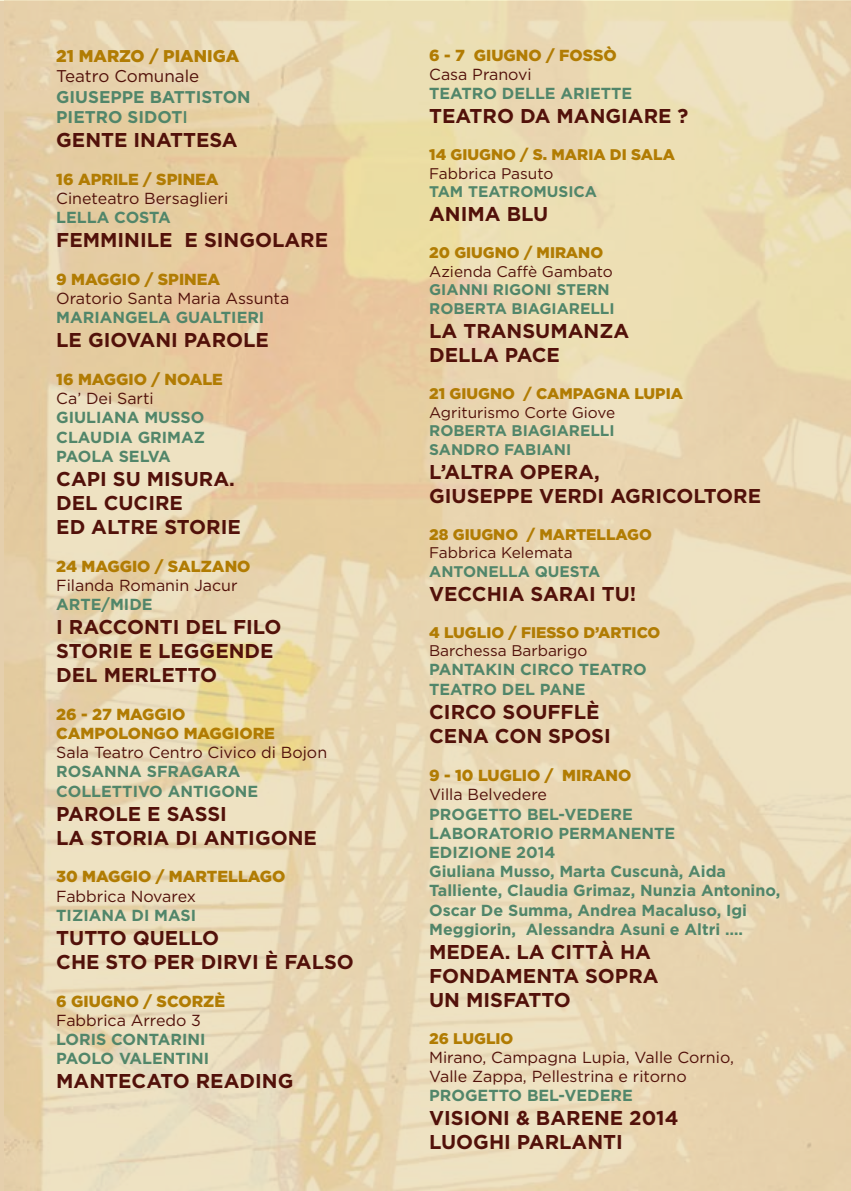
<style>
.page{position:relative;width:851px;height:1191px;background:#fff}
.page>*{position:absolute;margin:0;border:0;box-sizing:border-box;transform-origin:0 0}
.t1{font:700 20px/24px "Gotham HTF";color:#52110a}
.t2{font:700 17px/20.4px "Gotham HTF";color:#51866a}
.t3{font:900 17px "Gotham HTF";color:#b17c03}
.t4{font:17px "Gotham HTF";color:#52110a}
.t5{font:700 16px/19.2px "Gotham HTF";color:#51866a}
.t6{font:16px/19.2px "Gotham HTF";color:#52110a}
.t7{font:900 16px/19.2px "Gotham HTF";color:#b17c03}
.t8{font:900 15.4px "Gotham HTF";color:#b17c03}
.t9{font:700 15.4px/18.6px "Gotham HTF";color:#51866a}
.t10{font:15.4px "Gotham HTF";color:#52110a}
.s1{font-weight:500}
</style>
<div class="page">
<p class="t3" style="left:56px;top:46px;width:184px">21 MARZO / PIANIGA</p>
<p class="t4" style="left:56px;top:67px;width:144px">Teatro Comunale</p>
<p class="t2" style="left:56px;top:86px;width:196px">GIUSEPPE BATTISTON<br>PIETRO SIDOT<span class="s1">I</span></p>
<p class="t1" style="left:56px;top:127px;width:183px">GENTE INATTESA</p>
<p class="t7" style="left:56px;top:169px;width:164px">16 APRILE / SPINEA</p>
<p class="t6" style="left:56px;top:188px;width:173px">Cineteatro Bersaglieri</p>
<p class="t5" style="left:56px;top:207px;width:116px">LELLA COSTA</p>
<p class="t1" style="left:56px;top:227px;width:273px">FEMMINILE E SINGOLARE</p>
<p class="t7" style="left:56px;top:269px;width:165px">9 MAGGIO / SPINEA</p>
<p class="t6" style="left:56px;top:288px;width:234px">Oratorio Santa Maria Assunta</p>
<p class="t5" style="left:56px;top:308px;width:209px">MARIANGELA GUALTIERI</p>
<p class="t1" style="left:56px;top:328px;width:214px">LE GIOVANI PAROLE</p>
<p class="t7" style="left:56px;top:369px;width:168px">16 MAGGIO / NOALE</p>
<p class="t6" style="left:56px;top:389px;width:99px">Ca’ Dei Sarti</p>
<p class="t5" style="left:56px;top:408px;width:150px;text-align:justify">GIULIANA MUSSO CLAUDIA GRIMAZ PAOLA SELVA</p>
<p class="t1" style="left:56px;top:466px;width:186px">CAPI SU MISURA.<br>DEL CUCIRE<br>ED ALTRE STORIE</p>
<p class="t7" style="left:56px;top:556px;width:196px">24 MAGGIO / SALZANO</p>
<p class="t6" style="left:56px;top:575px;width:183px">Filanda Romanin Jacur</p>
<p class="t5" style="left:56px;top:594px;width:98px">ARTE/MIDE</p>
<p class="t1" style="left:56px;top:614px;width:227px">I RACCONTI DEL FILO<br>STORIE E LEGGENDE<br>DEL MERLETTO</p>
<p class="t7" style="left:56px;top:704px;width:220px">26 - 27 MAGGIO<br>CAMPOLONGO MAGGIORE</p>
<p class="t6" style="left:56px;top:742px;width:272px">Sala Teatro Centro Civico di Bojon</p>
<p class="t5" style="left:56px;top:761px;width:203px">ROSANNA SFRAGARA<br>COLLETTIVO ANTIGONE</p>
<p class="t1" style="left:56px;top:801px;width:262px">PAROLE E SASSI<br>LA STORIA DI ANTIGONE</p>
<p class="t7" style="left:56px;top:866px;width:231px">30 MAGGIO / MARTELLAGO</p>
<p class="t6" style="left:56px;top:886px;width:141px">Fabbrica Novarex</p>
<p class="t5" style="left:56px;top:905px;width:141px">TIZIANA DI MASI</p>
<p class="t1" style="left:56px;top:925px;width:299px">TUTTO QUELLO<br>CHE STO PER DIRVI È FALSO</p>
<p class="t7" style="left:56px;top:991px;width:170px">6 GIUGNO / SCORZÈ</p>
<p class="t6" style="left:56px;top:1010px;width:146px">Fabbrica Arredo 3</p>
<p class="t5" style="left:56px;top:1029px;width:154px">LORIS CONTARINI<br>PAOLO VALENTINI</p>
<p class="t1" style="left:56px;top:1068px;width:238px">MANTECATO READING</p>
<p class="t7" style="left:429px;top:45px;width:189px">6 - 7 GIUGNO / FOSSÒ</p>
<p class="t6" style="left:429px;top:65px;width:104px">Casa Pranovi</p>
<p class="t5" style="left:429px;top:84px;width:204px">TEATRO DELLE ARIETTE</p>
<p class="t1" style="left:429px;top:104px;width:261px">TEATRO DA MANGIARE ?</p>
<p class="t8" style="left:429px;top:146px;width:247px">14 GIUGNO / S. MARIA DI SALA</p>
<p class="t10" style="left:429px;top:165px;width:126px">Fabbrica Pasuto</p>
<p class="t9" style="left:429px;top:182px;width:169px">TAM TEATROMUSICA</p>
<p class="t1" style="left:429px;top:202px;width:121px">ANIMA BLU</p>
<p class="t8" style="left:429px;top:244px;width:175px">20 GIUGNO / MIRANO</p>
<p class="t10" style="left:429px;top:263px;width:185px">Azienda Caffè Gambato</p>
<p class="t9" style="left:429px;top:280px;width:187px">GIANNI RIGONI STERN<br>ROBERTA BIAGIARELLI</p>
<p class="t1" style="left:429px;top:318px;width:202px">LA TRANSUMANZA<br>DELLA PACE</p>
<p class="t8" style="left:429px;top:385px;width:255px">21 GIUGNO / CAMPAGNA LUPIA</p>
<p class="t10" style="left:429px;top:403px;width:187px">Agriturismo Corte Giove</p>
<p class="t9" style="left:429px;top:421px;width:187px">ROBERTA BIAGIARELLI<br>SANDRO FABIANI</p>
<p class="t1" style="left:429px;top:459px;width:333px">L’ALTRA OPERA,<br>GIUSEPPE VERDI AGRICOLTORE</p>
<p class="t8" style="left:429px;top:525px;width:224px">28 GIUGNO / MARTELLAGO</p>
<p class="t10" style="left:429px;top:544px;width:145px">Fabbrica Kelemata</p>
<p class="t9" style="left:429px;top:561px;width:172px">ANTONELLA QUESTA</p>
<p class="t1" style="left:429px;top:581px;width:209px">VECCHIA SARAI TU!</p>
<p class="t8" style="left:429px;top:623px;width:233px">4 LUGLIO / FIESSO D’ARTICO</p>
<p class="t10" style="left:429px;top:642px;width:160px">Barchessa Barbarigo</p>
<p class="t5" style="left:429px;top:660px;width:219px">PANTAKIN CIRCO TEATRO<br>TEATRO DEL PANE</p>
<p class="t1" style="left:429px;top:699px;width:183px">CIRCO SOUFFLÈ<br>CENA CON SPOSI</p>
<p class="t7" style="left:429px;top:765px;width:204px">9 - 10 LUGLIO / MIRANO</p>
<p class="t6" style="left:429px;top:785px;width:119px">Villa Belvedere</p>
<p class="t5" style="left:429px;top:804px;width:352px">PROGETTO BEL-VEDERE<br>LABORATORIO PERMANENTE<br>EDIZIONE 2014<br>Giuliana Musso, Marta Cuscunà, Aida<br>Talliente, Claudia Grimaz, Nunzia Antonino,<br>Oscar De Summa, Andrea Macaluso, Igi<br>Meggiorin, Alessandra Asuni e Altri ….</p>
<p class="t1" style="left:429px;top:939px;width:231px">MEDEA. LA CITTÀ HA<br>FONDAMENTA SOPRA<br>UN MISFATTO</p>
<p class="t8" style="left:429px;top:1029px;width:86px">26 LUGLIO</p>
<p class="t6" style="left:429px;top:1047px;width:306px">Mirano, Campagna Lupia, Valle Cornio,<br>Valle Zappa, Pellestrina e ritorno</p>
<p class="t5" style="left:429px;top:1085px;width:205px">PROGETTO BEL-VEDERE</p>
<p class="t1" style="left:429px;top:1105px;width:251px">VISIONI &amp; BARENE 2014<br>LUOGHI PARLANTI</p>
</div>
